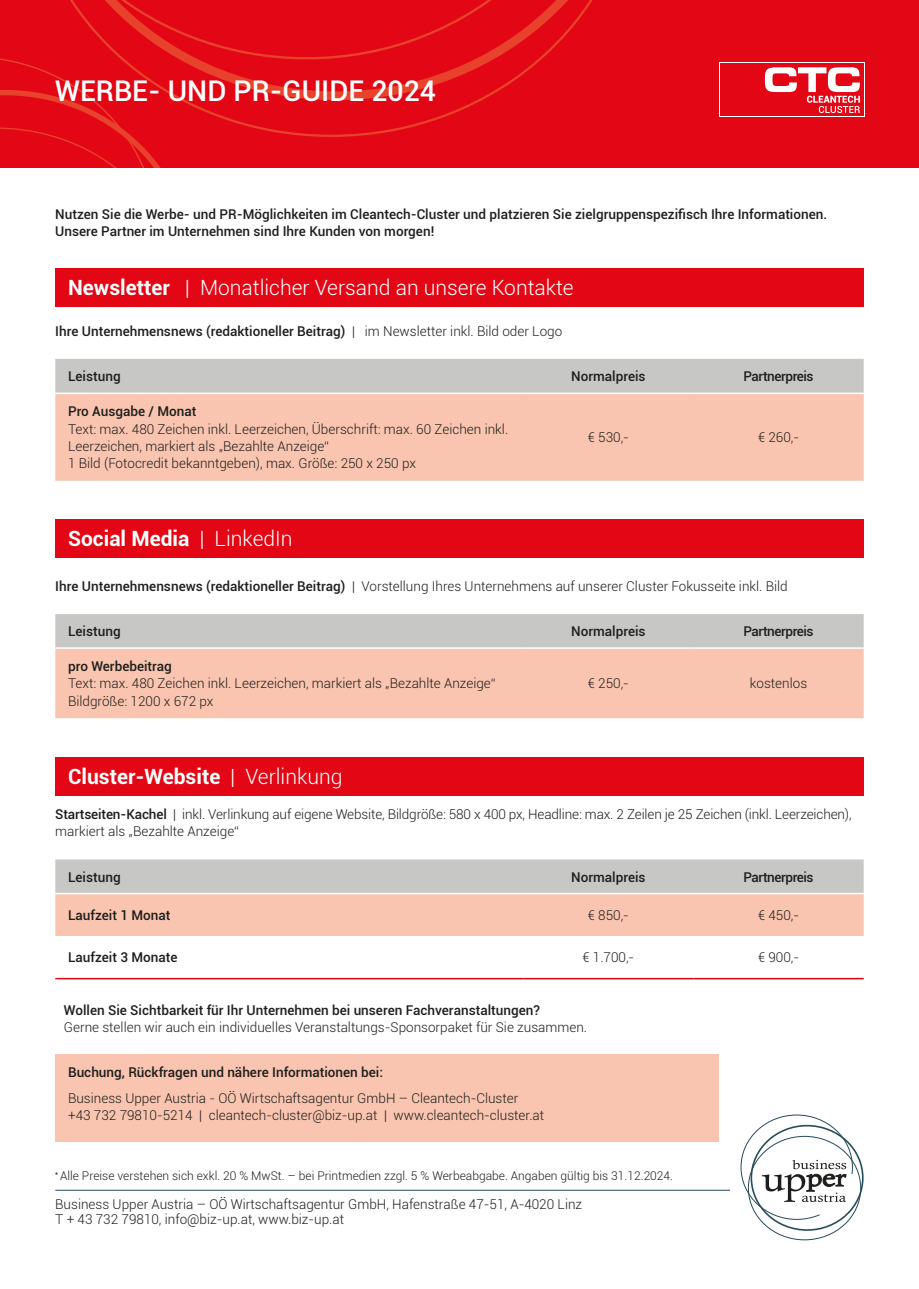
<style>
.page{position:relative;width:919px;height:1289px;background:#fff}
.page>*{position:absolute;margin:0;border:0;box-sizing:border-box;transform-origin:0 0}
.t1{font:500 28.5px "Roboto";color:#fff}
.t2{font:700 21px "Roboto";color:#fff}
.t3{font:300 21px "Roboto";color:#fff}
.t4{font:300 13.5px/17.2px "Roboto";color:#1d1d1b}
.t5{font:500 13.5px/17.2px "Roboto";color:#1d1d1b}
.t6{font:500 13.5px "Roboto";letter-spacing:-.03em;color:#1d1d1b}
.t7{font:300 12px "Roboto";color:#1d1d1b}
.s1{font-weight:700}
.s2{font-weight:300}
.s3{font-weight:500}
</style>
<div class="page">
<hr style="left:55px;top:1189px;width:675px;height:1px;background:#274c5a">
<div style="left:737px;top:1125px;width:134px;height:125px;border:22px solid #fff;border-radius:50%"></div>
<svg style="left:718px;top:1114px;width:153px;height:127px"></svg>
<div style="left:0;top:0;width:918px;height:167px;background:#e30614"></div>
<svg style="left:0;top:0;width:593px;height:167px"></svg>
<svg style="left:719px;top:63px;width:145px;height:54px"></svg>
<div style="left:720px;top:64px;width:143px;height:52px;background:#e30614"></div>
<svg style="left:764px;top:67px;width:95px;height:46px"></svg>
<div style="left:55px;top:359px;width:808px;height:33px;background:#c7c7c6"></div>
<div style="left:55px;top:394px;width:808px;height:87px;background:#f9c5b0"></div>
<div style="left:55px;top:268px;width:808px;height:38px;background:#e30614"></div>
<div style="left:55px;top:614px;width:808px;height:33px;background:#c7c7c6"></div>
<div style="left:55px;top:649px;width:808px;height:69px;background:#f9c5b0"></div>
<div style="left:55px;top:519px;width:808px;height:38px;background:#e30614"></div>
<div style="left:55px;top:757px;width:808px;height:38px;background:#e30614"></div>
<svg style="left:55px;top:859px;width:808px;height:77px;background:#e3c6ba"></svg>
<hr style="left:55px;top:892px;width:468px;height:2px;background:#fff">
<hr style="left:523px;top:892px;width:170px;height:2px;background:#fff">
<hr style="left:693px;top:892px;width:170px;height:2px;background:#fff">
<hr style="left:55px;top:977px;width:468px;height:2px;background:#e30614">
<hr style="left:523px;top:977px;width:170px;height:2px;background:#e30614">
<hr style="left:693px;top:977px;width:170px;height:2px;background:#e30614">
<div style="left:55px;top:1053px;width:664px;height:88px;background:#f9c5b0"></div>
<h1 class="t1" style="left:55px;top:70px;width:382px">WERBE- UND PR-GUIDE 2024</h1>
<p class="t5" style="left:55px;top:205px;width:773px">Nutzen Sie die Werbe- und PR-Möglichkeiten im Cleantech-Cluster und platzieren Sie zielgruppenspezifisch Ihre Informationen.<br>Unsere Partner im Unternehmen sind Ihre Kunden von morgen!</p>
<h2 class="t3" style="left:68px;top:273px;width:507px"><span class="s1">Newsletter</span> | Monatlicher Versand an unsere Kontakte</h2>
<p class="t5" style="left:55px;top:321px;width:508px">Ihre Unternehmensnews (redaktioneller Beitrag) <span class="s2">| im Newsletter inkl. Bild oder Logo</span></p>
<p class="t5" style="left:68px;top:367px;width:54px">Leistung</p>
<p class="t5" style="left:571px;top:367px;width:76px">Normalpreis</p>
<p class="t6" style="left:743px;top:367px;width:72px">Partnerpreis</p>
<p class="t5" style="left:68px;top:402px;width:130px">Pro Ausgabe / Monat</p>
<p class="t4" style="left:68px;top:419px;width:441px">Text: max. 480 Zeichen inkl. Leerzeichen, Überschrift: max. 60 Zeichen inkl.<br>Leerzeichen, markiert als „Bezahlte Anzeige“<br>1 Bild (Fotocredit bekanntgeben), max. Größe: 250 x 250 px</p>
<p class="t4" style="left:587px;top:428px;width:43px">€ 530,-</p>
<p class="t4" style="left:758px;top:428px;width:43px">€ 260,-</p>
<h2 class="t2" style="left:68px;top:523px;width:226px">Social Media <span class="s2">| LinkedIn</span></h2>
<p class="t4" style="left:55px;top:577px;width:733px"><span class="s3">Ihre Unternehmensnews (redaktioneller Beitrag)</span> | Vorstellung Ihres Unternehmens auf unserer Cluster Fokusseite inkl. Bild</p>
<p class="t5" style="left:68px;top:622px;width:54px">Leistung</p>
<p class="t5" style="left:571px;top:622px;width:76px">Normalpreis</p>
<p class="t6" style="left:743px;top:622px;width:72px">Partnerpreis</p>
<p class="t5" style="left:68px;top:657px;width:105px">pro Werbebeitrag</p>
<p class="t4" style="left:68px;top:674px;width:429px">Text: max. 480 Zeichen inkl. Leerzeichen, markiert als „Bezahlte Anzeige“<br>Bildgröße: 1200 x 672 px</p>
<p class="t4" style="left:587px;top:674px;width:43px">€ 250,-</p>
<p class="t4" style="left:749px;top:674px;width:59px">kostenlos</p>
<h2 class="t2" style="left:68px;top:762px;width:276px">Cluster-Website <span class="s2">| Verlinkung</span></h2>
<p class="t4" style="left:55px;top:805px;width:797px"><span class="s3">Startseiten-Kachel</span> | inkl. Verlinkung auf eigene Website, Bildgröße: 580 x 400 px, Headline: max. 2 Zeilen je 25 Zeichen (inkl. Leerzeichen), markiert als „Bezahlte Anzeige“</p>
<p class="t5" style="left:68px;top:867px;width:54px">Leistung</p>
<p class="t5" style="left:571px;top:867px;width:76px">Normalpreis</p>
<p class="t6" style="left:743px;top:867px;width:72px">Partnerpreis</p>
<p class="t5" style="left:68px;top:905px;width:104px">Laufzeit 1 Monat</p>
<p class="t4" style="left:587px;top:906px;width:43px">€ 850,-</p>
<p class="t4" style="left:758px;top:906px;width:43px">€ 450,-</p>
<p class="t5" style="left:68px;top:948px;width:111px">Laufzeit 3 Monate</p>
<p class="t4" style="left:582px;top:948px;width:53px">€ 1.700,-</p>
<p class="t4" style="left:758px;top:948px;width:43px">€ 900,-</p>
<p class="t5" style="left:64px;top:1000px;width:477px">Wollen Sie Sichtbarkeit für Ihr Unternehmen bei unseren Fachveranstaltungen?</p>
<p class="t4" style="left:64px;top:1017px;width:525px">Gerne stellen wir auch ein individuelles Veranstaltungs-Sponsorpaket für Sie zusammen.</p>
<p class="t5" style="left:68px;top:1062px;width:316px">Buchung, Rückfragen und nähere Informationen bei:</p>
<p class="t4" style="left:68px;top:1088px;width:477px">Business Upper Austria - OÖ Wirtschaftsagentur GmbH – Cleantech-Cluster +43 732 79810-5214 | cleantech-cluster@biz-up.at | www.cleantech-cluster.at</p>
<p class="t7" style="left:55px;top:1167px;width:619px"><sup>*</sup> Alle Preise verstehen sich exkl. 20 % MwSt. – bei Printmedien zzgl. 5 % Werbeabgabe. Angaben gültig bis 31.12.2024.</p>
<p class="t4" style="left:55px;top:1196px;width:528px;line-height:15px">Business Upper Austria – OÖ Wirtschaftsagentur GmbH, Hafenstraße 47-51, A-4020 Linz<br>T + 43 732 79810, info@biz-up.at, www.biz-up.at</p>
</div>
